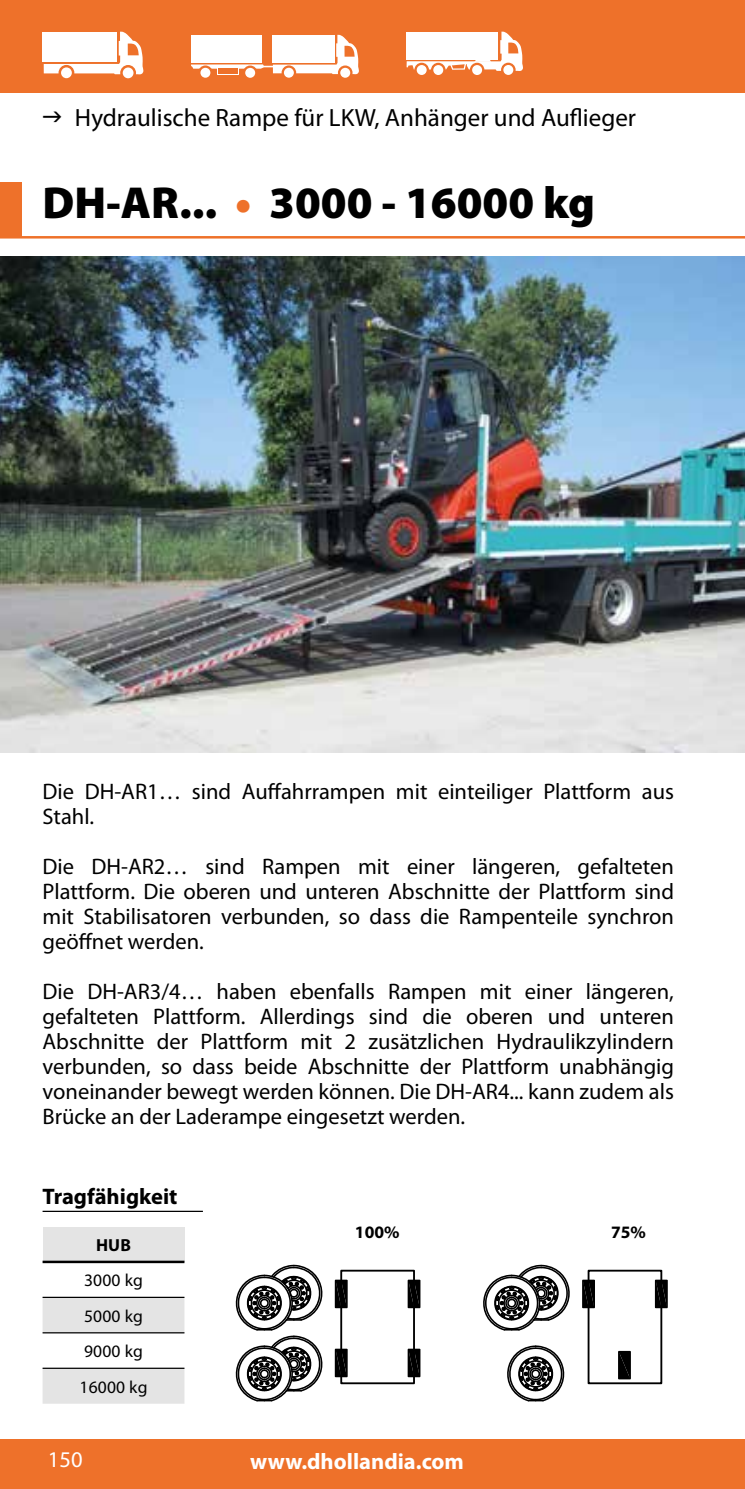
<style>
.page{position:relative;width:745px;height:1489px;background:#fff}
.page>*{position:absolute;margin:0;border:0;box-sizing:border-box;transform-origin:0 0}
.t1{font:900 45px "Myriad Pro";color:#000}
.t2{font:25px "Myriad Pro";color:#000}
.t3{font:22.5px/25px "Myriad Pro";color:#000;text-align:justify}
.t4{font:700 22.5px "Myriad Pro";color:#fff}
.t5{font:700 22.5px "Myriad Pro";color:#000}
.t6{font:22.5px "Myriad Pro";color:#fff}
.t7{font:17.5px/35.5px "Myriad Pro";letter-spacing:.01em;color:#000}
.t8{font:700 17.5px "Myriad Pro";color:#000}
.s1{color:#ee712a}
</style>
<div class="page">
<div style="left:0;top:1439px;width:744px;height:49px;background:#ee712a"></div>
<img style="left:0;top:257px;width:744px;height:495px">
<div style="left:0;top:0;width:744px;height:92px;background:#ee712a"></div>
<hr style="left:0;top:236px;width:744px;height:2px;background:#ee712a">
<svg style="left:406px;top:32px;width:116px;height:39px"></svg>
<svg style="left:414px;top:63px;width:14px;height:14px"></svg>
<svg style="left:430px;top:63px;width:15px;height:14px"></svg>
<div style="left:416px;top:65px;width:10px;height:10px;background:#fff;border-radius:50%"></div>
<div style="left:433px;top:65px;width:10px;height:10px;background:#fff;border-radius:50%"></div>
<svg style="left:500px;top:63px;width:15px;height:14px"></svg>
<svg style="left:469px;top:63px;width:15px;height:14px"></svg>
<div style="left:503px;top:65px;width:10px;height:10px;background:#fff;border-radius:50%"></div>
<div style="left:472px;top:65px;width:10px;height:10px;background:#fff;border-radius:50%"></div>
<svg style="left:44px;top:32px;width:99px;height:42px"></svg>
<div style="left:61px;top:67px;width:11px;height:11px;background:#fff;border-radius:50%"></div>
<div style="left:123px;top:67px;width:10px;height:11px;background:#fff;border-radius:50%"></div>
<svg style="left:191px;top:35px;width:168px;height:39px"></svg>
<svg style="left:217px;top:67px;width:22px;height:7px"></svg>
<div style="left:218px;top:68px;width:20px;height:5px;background:#ee712a"></div>
<svg style="left:198px;top:65px;width:14px;height:15px"></svg>
<svg style="left:243px;top:66px;width:14px;height:14px"></svg>
<div style="left:200px;top:68px;width:10px;height:10px;background:#fff;border-radius:50%"></div>
<div style="left:245px;top:68px;width:10px;height:10px;background:#fff;border-radius:50%"></div>
<svg style="left:281px;top:65px;width:15px;height:15px"></svg>
<svg style="left:338px;top:65px;width:14px;height:15px"></svg>
<div style="left:284px;top:68px;width:10px;height:10px;background:#fff;border-radius:50%"></div>
<div style="left:340px;top:68px;width:10px;height:10px;background:#fff;border-radius:50%"></div>
<hr style="left:43px;top:1210px;width:160px;height:1px;background:#000">
<div style="left:43px;top:1227px;width:141px;height:34px;background:#e4e4e4"></div>
<svg style="left:43px;top:1262px;width:141px;height:141px"></svg>
<hr style="left:43px;top:1260px;width:141px;height:2px;background:#000">
<hr style="left:43px;top:1296px;width:141px;height:1px;background:#000">
<hr style="left:43px;top:1331px;width:141px;height:2px;background:#000">
<hr style="left:43px;top:1367px;width:141px;height:1px;background:#000">
<svg style="left:410px;top:1282px;width:7px;height:23px"></svg>
<svg style="left:410px;top:1351px;width:7px;height:23px"></svg>
<div style="left:340px;top:1269px;width:74px;height:114px;border:2px solid #000"></div>
<div style="left:334px;top:1279px;width:13px;height:29px;border:2px solid #000"></div>
<div style="left:407px;top:1279px;width:13px;height:29px;border:2px solid #000"></div>
<div style="left:334px;top:1348px;width:13px;height:29px;border:2px solid #000"></div>
<div style="left:407px;top:1348px;width:13px;height:29px;border:2px solid #000"></div>
<svg style="left:235px;top:1264px;width:111px;height:137px"></svg>
<svg style="left:657px;top:1282px;width:7px;height:23px"></svg>
<svg style="left:620px;top:1353px;width:7px;height:23px"></svg>
<div style="left:587px;top:1269px;width:74px;height:114px;border:2px solid #000"></div>
<div style="left:581px;top:1279px;width:13px;height:29px;border:2px solid #000"></div>
<div style="left:654px;top:1279px;width:13px;height:29px;border:2px solid #000"></div>
<div style="left:617px;top:1350px;width:13px;height:29px;border:2px solid #000"></div>
<svg style="left:483px;top:1264px;width:110px;height:67px"></svg>
<svg style="left:507px;top:1345px;width:58px;height:56px"></svg>
<div style="left:0;top:182px;width:21px;height:55px;background:#ee712a"></div>
<p class="t2" style="left:75px;top:102px;width:562px">Hydraulische Rampe für LKW, Anhänger und Auflieger</p>
<h1 class="t1" style="left:43px;top:173px;width:553px">DH-AR... <span class="s1">•</span> 3000 - 16000 kg</h1>
<p class="t3" style="left:43px;top:778px;width:632px">Die DH-AR1… sind Auffahrrampen mit einteiliger Plattform aus<br>Stahl.</p>
<p class="t3" style="left:43px;top:853px;width:632px">Die DH-AR2… sind Rampen mit einer längeren, gefalteten Plattform. Die oberen und unteren Abschnitte der Plattform sind mit Stabilisatoren verbunden, so dass die Rampenteile synchron geöffnet werden.</p>
<p class="t3" style="left:43px;top:978px;width:632px">Die DH-AR3/4… haben ebenfalls Rampen mit einer längeren, gefalteten Plattform. Allerdings sind die oberen und unteren Abschnitte der Plattform mit 2 zusätzlichen Hydraulikzylindern verbunden, so dass beide Abschnitte der Plattform unabhängig voneinander bewegt werden können. Die DH-AR4... kann zudem als Brücke an der Laderampe eingesetzt werden.</p>
<p class="t5" style="left:43px;top:1181px;width:136px">Tragfähigkeit</p>
<p class="t8" style="left:96px;top:1233px;width:36px">HUB</p>
<p class="t7" style="left:79px;top:1262px;width:69px">3000 kg<br>5000 kg<br>9000 kg<br>16000 kg</p>
<p class="t8" style="left:355px;top:1220px;width:46px">100%</p>
<p class="t8" style="left:610px;top:1220px;width:36px">75%</p>
<p class="t6" style="left:48px;top:1445px;width:36px">150</p>
<p class="t4" style="left:250px;top:1446px;width:215px">www.dhollandia.com</p>
</div>
